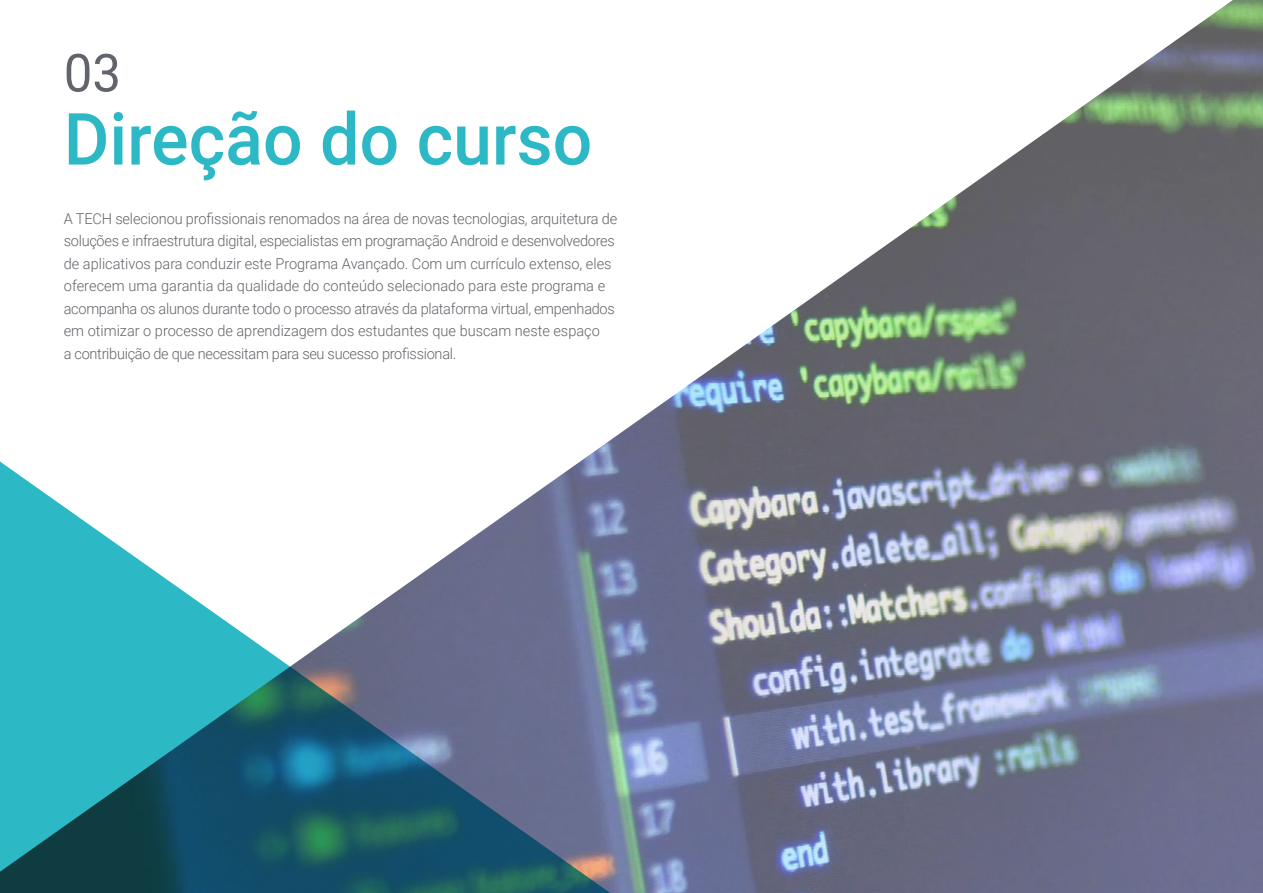
<style>
.page{position:relative;width:1263px;height:893px;background:#fff}
.page>*{position:absolute;margin:0;border:0;box-sizing:border-box;transform-origin:0 0}
.t1{font:500 72px "Roboto";color:#2db8c5}
.t2{font:52.5px "Roboto";color:#61646a}
.t3{font:300 15px/22.5px "Roboto";letter-spacing:-.01em;color:#61646a}
</style>
<div class="page">
<img style="left:602px;top:0;width:661px;height:893px">
<svg style="left:0;top:446px;width:640px;height:447px"></svg>
<h2 class="t2" style="left:64px;top:36px;width:59px">03</h2>
<h1 class="t1" style="left:64px;top:89px;width:530px">Direção do curso</h1>
<p class="t3" style="left:64px;top:207px;width:555px">A TECH selecionou profissionais renomados na área de novas tecnologias, arquitetura de soluções e infraestrutura digital, especialistas em programação Android e desenvolvedores de aplicativos para conduzir este Programa Avançado. Com um currículo extenso, eles oferecem uma garantia da qualidade do conteúdo selecionado para este programa e acompanha os alunos durante todo o processo através da plataforma virtual, empenhados em otimizar o processo de aprendizagem dos estudantes que buscam neste espaço<br>a contribuição de que necessitam para seu sucesso profissional.</p>
</div>
